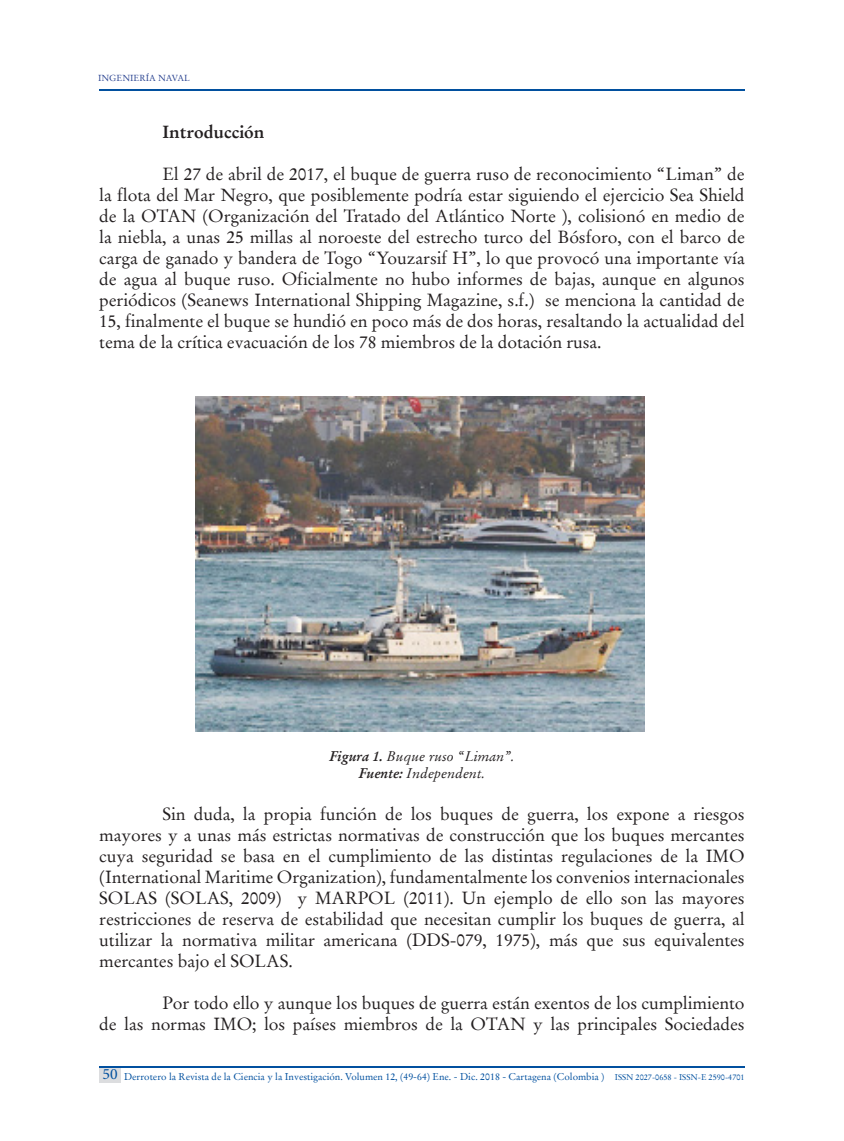
<style>
.page{position:relative;width:844px;height:1141px;background:#fff}
.page>*{position:absolute;margin:0;border:0;box-sizing:border-box;transform-origin:0 0}
.t1{font:17.5px/21px "Stempel Garamond";letter-spacing:-.005em;color:#231f20;text-align:justify}
.t2{font:700 17.5px "Stempel Garamond";letter-spacing:-.005em;color:#231f20}
.t3{font:15.75px "Minion Pro";color:#01509f}
.t4{font:italic 14px "Stempel Garamond";color:#231f20}
.t5{font:9.8px "Stempel Garamond";color:#01509f}
.t6{font:8.75px "Stempel Garamond";color:#253f8e}
.s1{font-weight:700}
.s2{font-size:8.22px}
</style>
<div class="page">
<div style="left:99px;top:1068px;width:22px;height:15px;background:#dcdddf"></div>
<hr style="left:99px;top:1066px;width:645px;height:2px;background:#01509f">
<hr style="left:99px;top:89px;width:645px;height:2px;background:#01509f">
<img style="left:196px;top:397px;width:448px;height:334px">
<p class="t6" style="left:98px;top:73px;width:93px">INGENIERÍA NAVAL</p>
<p class="t2" style="left:162px;top:121px;width:104px">Introducción</p>
<p class="t1" style="left:99px;top:163px;width:646px;text-indent:63px">El 27 de abril de 2017, el buque de guerra ruso de reconocimiento “Liman” de la flota del Mar Negro, que posiblemente podría estar siguiendo el ejercicio Sea Shield de la OTAN (Organización del Tratado del Atlántico Norte ), colisionó en medio de la niebla, a unas 25 millas al noroeste del estrecho turco del Bósforo, con el barco de carga de ganado y bandera de Togo “Youzarsif H”, lo que provocó una importante vía de agua al buque ruso. Oficialmente no hubo informes de bajas, aunque en algunos periódicos (Seanews International Shipping Magazine, s.f.) se menciona la cantidad de 15, finalmente el buque se hundió en poco más de dos horas, resaltando la actualidad del tema de la crítica evacuación de los 78 miembros de la dotación rusa.</p>
<p class="t4" style="left:329px;top:748px;width:187px"><span class="s1">Figura 1.</span> Buque ruso “Liman”.</p>
<p class="t4" style="left:358px;top:764px;width:128px"><span class="s1">Fuente:</span> Independent.</p>
<p class="t1" style="left:99px;top:803px;width:646px;text-indent:63px">Sin duda, la propia función de los buques de guerra, los expone a riesgos mayores y a unas más estrictas normativas de construcción que los buques mercantes cuya seguridad se basa en el cumplimiento de las distintas regulaciones de la IMO (International Maritime Organization), fundamentalmente los convenios internacionales SOLAS (SOLAS, 2009) y MARPOL (2011). Un ejemplo de ello son las mayores restricciones de reserva de estabilidad que necesitan cumplir los buques de guerra, al utilizar la normativa militar americana (DDS-079, 1975), más que sus equivalentes mercantes bajo el SOLAS.</p>
<p class="t1" style="left:99px;top:992px;width:646px;text-align:right">Por todo ello y aunque los buques de guerra están exentos de los cumplimiento<br>de las normas IMO; los países miembros de la OTAN y las principales Sociedades</p>
<p class="t3" style="left:102px;top:1064px;width:17px">50</p>
<p class="t5" style="left:124px;top:1070px;width:622px">Derrotero la Revista de la Ciencia y la Investigación. Volumen 12, (49-64) Ene. - Dic. 2018 - Cartagena (Colombia ) <span class="s2">ISSN 2027-0658 - ISSN-E 2590-4701</span></p>
</div>
